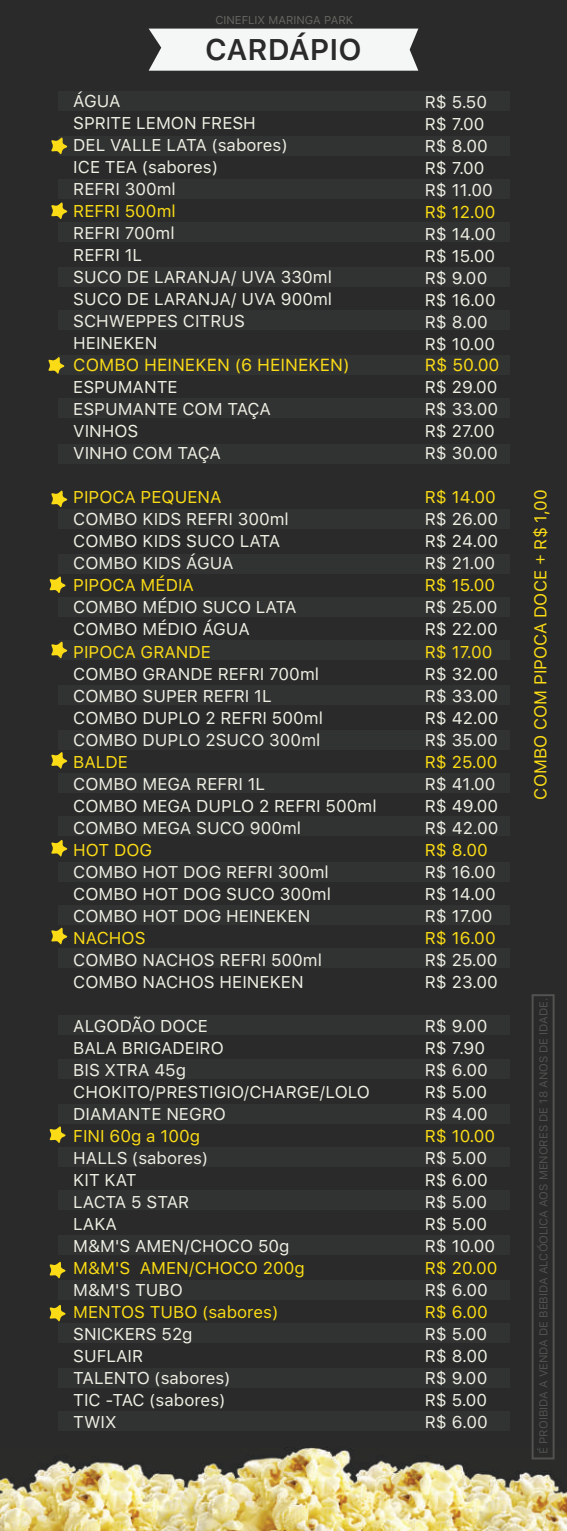
<style>
.page{position:relative;width:567px;height:1531px;background:#292a29}
.page>*{position:absolute;margin:0;border:0;box-sizing:border-box;transform-origin:0 0}
.t1{font:600 29.8px "SFUI Text";color:#292a29}
.t2{font:17.4px "SFUI Text";color:#fbdb16}
.t3{font:17px/22px "SFUI Text";color:#edefe3}
.t4{font:17px "SFUI Text";color:#fbdb16}
.t5{font:11.4px "SFUI Text";color:#525250}
.t6{font:11.4px "SFUI Text";color:#666662}
</style>
<div class="page">
<div style="left:58px;top:91px;width:451px;height:20px;background:#313232"></div>
<div style="left:58px;top:136px;width:451px;height:20px;background:#313232"></div>
<div style="left:58px;top:179px;width:451px;height:20px;background:#313232"></div>
<div style="left:58px;top:222px;width:451px;height:20px;background:#313232"></div>
<div style="left:58px;top:267px;width:451px;height:20px;background:#313232"></div>
<div style="left:58px;top:310px;width:451px;height:20px;background:#313232"></div>
<div style="left:58px;top:356px;width:451px;height:19px;background:#313232"></div>
<div style="left:58px;top:399px;width:451px;height:19px;background:#313232"></div>
<div style="left:58px;top:444px;width:451px;height:19px;background:#313232"></div>
<div style="left:58px;top:509px;width:451px;height:19px;background:#313232"></div>
<div style="left:58px;top:554px;width:451px;height:19px;background:#313232"></div>
<div style="left:58px;top:597px;width:451px;height:20px;background:#313232"></div>
<div style="left:58px;top:640px;width:451px;height:20px;background:#313232"></div>
<div style="left:58px;top:685px;width:451px;height:20px;background:#313232"></div>
<div style="left:58px;top:730px;width:451px;height:20px;background:#313232"></div>
<div style="left:58px;top:773px;width:451px;height:20px;background:#313232"></div>
<div style="left:58px;top:817px;width:451px;height:19px;background:#313232"></div>
<div style="left:58px;top:862px;width:451px;height:19px;background:#313232"></div>
<div style="left:58px;top:905px;width:451px;height:19px;background:#313232"></div>
<div style="left:58px;top:948px;width:451px;height:19px;background:#313232"></div>
<div style="left:58px;top:1015px;width:451px;height:19px;background:#313232"></div>
<div style="left:58px;top:1059px;width:451px;height:19px;background:#313232"></div>
<div style="left:58px;top:1104px;width:451px;height:19px;background:#313232"></div>
<div style="left:58px;top:1147px;width:451px;height:19px;background:#313232"></div>
<div style="left:58px;top:1190px;width:451px;height:19px;background:#313232"></div>
<div style="left:58px;top:1235px;width:451px;height:20px;background:#313232"></div>
<div style="left:58px;top:1280px;width:451px;height:20px;background:#313232"></div>
<div style="left:58px;top:1323px;width:451px;height:20px;background:#313232"></div>
<div style="left:58px;top:1368px;width:451px;height:20px;background:#313232"></div>
<div style="left:58px;top:1411px;width:451px;height:20px;background:#313232"></div>
<div style="left:149px;top:29px;width:269px;height:42px;background:#f5f7f7"></div>
<svg style="left:51px;top:137px;width:17px;height:18px"></svg>
<svg style="left:51px;top:202px;width:17px;height:17px"></svg>
<svg style="left:51px;top:490px;width:17px;height:18px"></svg>
<svg style="left:48px;top:357px;width:17px;height:17px"></svg>
<svg style="left:51px;top:752px;width:17px;height:17px"></svg>
<svg style="left:51px;top:927px;width:17px;height:18px"></svg>
<svg style="left:51px;top:840px;width:17px;height:17px"></svg>
<svg style="left:49px;top:1261px;width:17px;height:18px"></svg>
<svg style="left:49px;top:1305px;width:17px;height:17px"></svg>
<svg style="left:49px;top:1126px;width:17px;height:17px"></svg>
<svg style="left:49px;top:576px;width:17px;height:17px"></svg>
<svg style="left:51px;top:641px;width:17px;height:18px"></svg>
<img style="left:0;top:1447px;width:567px;height:84px">
<svg style="left:531px;top:994px;width:23px;height:453px"></svg>
<img style="left:531px;top:1447px;width:23px;height:12px">
<p class="t6" style="left:215px;top:11px;width:139px">CINEFLIX MARINGA PARK</p>
<h1 class="t1" style="left:205px;top:28px;width:158px">CARDÁPIO</h1>
<p class="t3" style="left:73px;top:90px;width:216px">ÁGUA<br>SPRITE LEMON FRESH<br>DEL VALLE LATA (sabores)<br>ICE TEA (sabores)<br>REFRI 300ml</p>
<p class="t4" style="left:73px;top:199px;width:104px">REFRI 500ml</p>
<p class="t3" style="left:73px;top:222px;width:260px">REFRI 700ml<br>REFRI 1L<br>SUCO DE LARANJA/ UVA 330ml<br>SUCO DE LARANJA/ UVA 900ml<br>SCHWEPPES CITRUS<br>HEINEKEN</p>
<p class="t2" style="left:73px;top:353px;width:278px">COMBO HEINEKEN (6 HEINEKEN)</p>
<p class="t3" style="left:73px;top:376px;width:199px">ESPUMANTE<br>ESPUMANTE COM TAÇA<br>VINHOS<br>VINHO COM TAÇA</p>
<p class="t4" style="left:73px;top:485px;width:150px">PIPOCA PEQUENA</p>
<p class="t3" style="left:73px;top:508px;width:217px">COMBO KIDS REFRI 300ml<br>COMBO KIDS SUCO LATA<br>COMBO KIDS ÁGUA</p>
<p class="t4" style="left:73px;top:573px;width:122px">PIPOCA MÉDIA</p>
<p class="t3" style="left:73px;top:596px;width:225px">COMBO MÉDIO SUCO LATA<br>COMBO MÉDIO ÁGUA</p>
<p class="t4" style="left:73px;top:639px;width:139px">PIPOCA GRANDE</p>
<p class="t3" style="left:73px;top:662px;width:251px">COMBO GRANDE REFRI 700ml<br>COMBO SUPER REFRI 1L<br>COMBO DUPLO 2 REFRI 500ml<br>COMBO DUPLO 2SUCO 300ml</p>
<p class="t4" style="left:73px;top:749px;width:56px">BALDE</p>
<p class="t3" style="left:73px;top:772px;width:305px">COMBO MEGA REFRI 1L<br>COMBO MEGA DUPLO 2 REFRI 500ml<br>COMBO MEGA SUCO 900ml</p>
<p class="t4" style="left:73px;top:837px;width:80px">HOT DOG</p>
<p class="t3" style="left:73px;top:860px;width:259px">COMBO HOT DOG REFRI 300ml<br>COMBO HOT DOG SUCO 300ml<br>COMBO HOT DOG HEINEKEN</p>
<p class="t4" style="left:73px;top:925px;width:74px">NACHOS</p>
<p class="t3" style="left:73px;top:948px;width:250px">COMBO NACHOS REFRI 500ml<br>COMBO NACHOS HEINEKEN</p>
<p class="t3" style="left:73px;top:1014px;width:298px">ALGODÃO DOCE<br>BALA BRIGADEIRO<br>BIS XTRA 45g<br>CHOKITO/PRESTIGIO/CHARGE/LOLO<br>DIAMANTE NEGRO</p>
<p class="t4" style="left:73px;top:1123px;width:128px">FINI 60g a 100g</p>
<p class="t3" style="left:73px;top:1146px;width:218px">HALLS (sabores)<br>KIT KAT<br>LACTA 5 STAR<br>LAKA<br>M&amp;M'S AMEN/CHOCO 50g</p>
<p class="t4" style="left:73px;top:1256px;width:233px">M&amp;M'S AMEN/CHOCO 200g</p>
<p class="t3" style="left:73px;top:1278px;width:111px">M&amp;M'S TUBO</p>
<p class="t4" style="left:73px;top:1300px;width:206px">MENTOS TUBO (sabores)</p>
<p class="t3" style="left:73px;top:1322px;width:159px">SNICKERS 52g<br>SUFLAIR<br>TALENTO (sabores)<br>TIC -TAC (sabores)<br>TWIX</p>
<p class="t3" style="left:425px;top:90px;width:70px">R$ 5.50<br>R$ 7.00<br>R$ 8.00<br>R$ 7.00<br>R$ 11.00</p>
<p class="t4" style="left:425px;top:200px;width:72px">R$ 12.00</p>
<p class="t3" style="left:425px;top:222px;width:72px">R$ 14.00<br>R$ 15.00<br>R$ 9.00<br>R$ 16.00<br>R$ 8.00<br>R$ 10.00</p>
<p class="t2" style="left:425px;top:353px;width:76px">R$ 50.00</p>
<p class="t3" style="left:425px;top:376px;width:75px">R$ 29.00<br>R$ 33.00<br>R$ 27.00<br>R$ 30.00</p>
<p class="t4" style="left:425px;top:485px;width:72px">R$ 14.00</p>
<p class="t3" style="left:425px;top:508px;width:75px;text-align:justify">R$ 26.00<br>R$ 24.00<br>R$ 21.00</p>
<p class="t4" style="left:425px;top:573px;width:72px">R$ 15.00</p>
<p class="t3" style="left:425px;top:596px;width:75px">R$ 25.00<br>R$ 22.00</p>
<p class="t4" style="left:425px;top:639px;width:69px">R$ 17.00</p>
<p class="t3" style="left:425px;top:662px;width:75px;text-align:justify">R$ 32.00<br>R$ 33.00<br>R$ 42.00<br>R$ 35.00</p>
<p class="t4" style="left:425px;top:749px;width:74px">R$ 25.00</p>
<p class="t3" style="left:425px;top:772px;width:75px">R$ 41.00<br>R$ 49.00<br>R$ 42.00</p>
<p class="t4" style="left:425px;top:837px;width:64px">R$ 8.00</p>
<p class="t3" style="left:425px;top:860px;width:72px;text-align:justify">R$ 16.00<br>R$ 14.00<br>R$ 17.00</p>
<p class="t4" style="left:425px;top:925px;width:72px">R$ 16.00</p>
<p class="t3" style="left:425px;top:948px;width:75px">R$ 25.00<br>R$ 23.00</p>
<p class="t3" style="left:425px;top:1014px;width:65px">R$ 9.00<br>R$ 7.90<br>R$ 6.00<br>R$ 5.00<br>R$ 4.00</p>
<p class="t4" style="left:425px;top:1123px;width:72px">R$ 10.00</p>
<p class="t3" style="left:425px;top:1146px;width:72px">R$ 5.00<br>R$ 6.00<br>R$ 5.00<br>R$ 5.00<br>R$ 10.00</p>
<p class="t4" style="left:425px;top:1256px;width:74px">R$ 20.00</p>
<p class="t3" style="left:425px;top:1278px;width:64px">R$ 6.00</p>
<p class="t4" style="left:425px;top:1300px;width:64px">R$ 6.00</p>
<p class="t3" style="left:425px;top:1322px;width:64px;text-align:justify">R$ 5.00<br>R$ 8.00<br>R$ 9.00<br>R$ 5.00<br>R$ 6.00</p>
<p class="t4" style="left:528px;top:799px;width:312px;rotate:-90deg">COMBO COM PIPOCA DOCE + R$ 1,00</p>
<p class="t5" style="left:535px;top:1454px;width:457px;rotate:-90deg">É PROIBIDA A VENDA DE BEBIDA ALCÓOLICA AOS MENORES DE 18 ANOS DE IDADE.</p>
</div>
